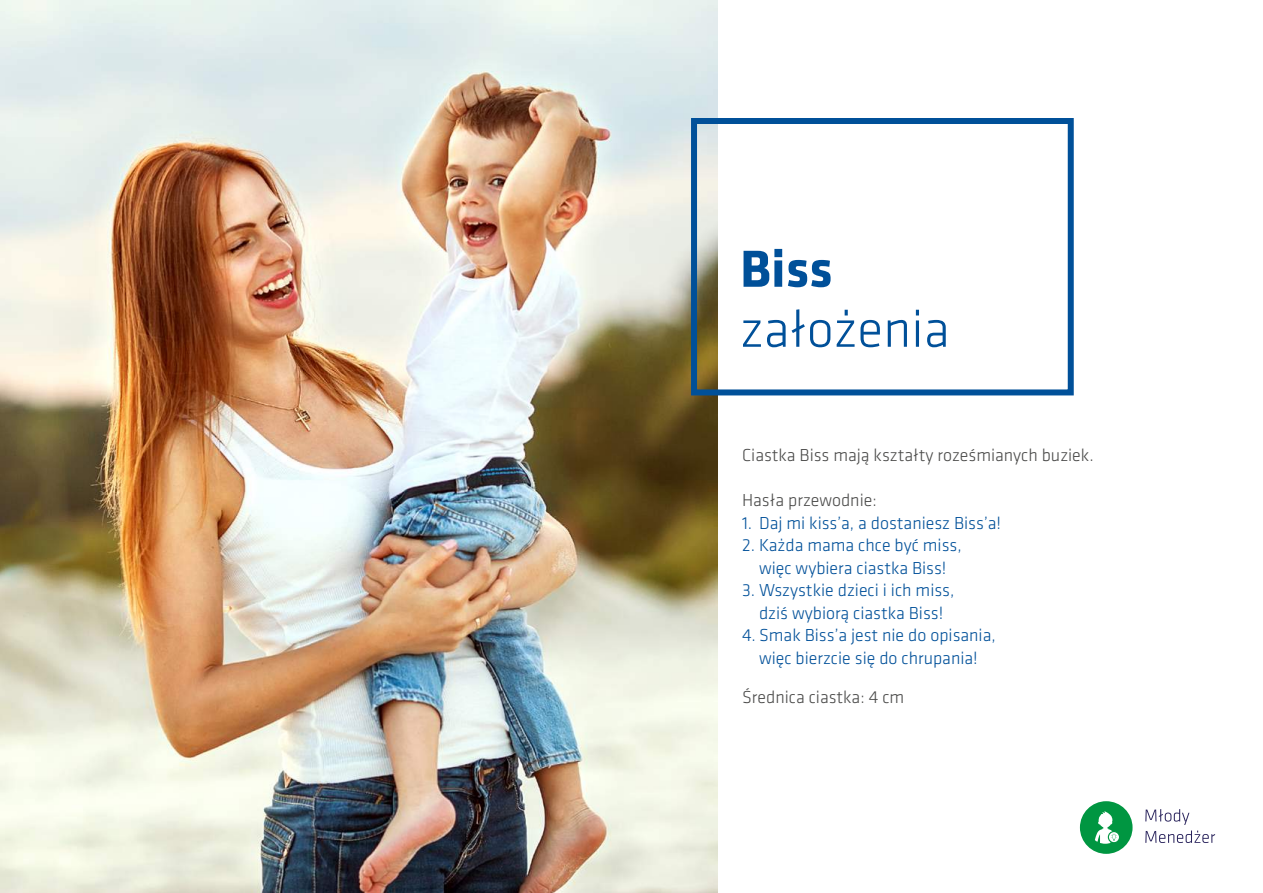
<style>
.page{position:relative;width:1263px;height:893px;background:#fff}
.page>*{position:absolute;margin:0;border:0;box-sizing:border-box;transform-origin:0 0}
.t1{font:300 54px "Klavika";color:#005099}
.t2{font:700 54px "Klavika";color:#005099}
.t3{font:300 18px/22.5px "Klavika";color:#005099;text-align:center}
.t4{font:300 18px "Klavika";color:#4a4a49}
</style>
<div class="page">
<div style="left:1080px;top:801px;width:52px;height:53px;background:#009641;border-radius:50%"></div>
<div style="left:1108px;top:831px;width:12px;height:12px;border:1px solid #009641;border-radius:50%"></div>
<svg style="left:1095px;top:811px;width:22px;height:33px"></svg>
<svg style="left:1145px;top:809px;width:70px;height:34px"></svg>
<img style="left:0;top:0;width:718px;height:893px">
<div style="left:691px;top:118px;width:383px;height:277px;border:6px solid #005099"></div>
<h1 class="t2" style="left:740px;top:239px;width:94px">Biss</h1>
<h1 class="t1" style="left:740px;top:299px;width:211px">założenia</h1>
<p class="t4" style="left:742px;top:445px;width:353px">Ciastka Biss mają kształty roześmianych buziek.</p>
<p class="t4" style="left:742px;top:490px;width:136px">Hasła przewodnie:</p>
<p class="t3" style="left:742px;top:512px;width:260px">1. Daj mi kiss’a, a dostaniesz Biss’a!</p>
<p class="t3" style="left:742px;top:534px;width:221px">2. Każda mama chce być miss, więc wybiera ciastka Biss!</p>
<p class="t3" style="left:742px;top:579px;width:214px">3. Wszystkie dzieci i ich miss, dziś wybiorą ciastka Biss!</p>
<p class="t3" style="left:742px;top:624px;width:255px">4. Smak Biss’a jest nie do opisania, więc bierzcie się do chrupania!</p>
<p class="t4" style="left:742px;top:687px;width:164px">Średnica ciastka: 4 cm</p>
</div>
